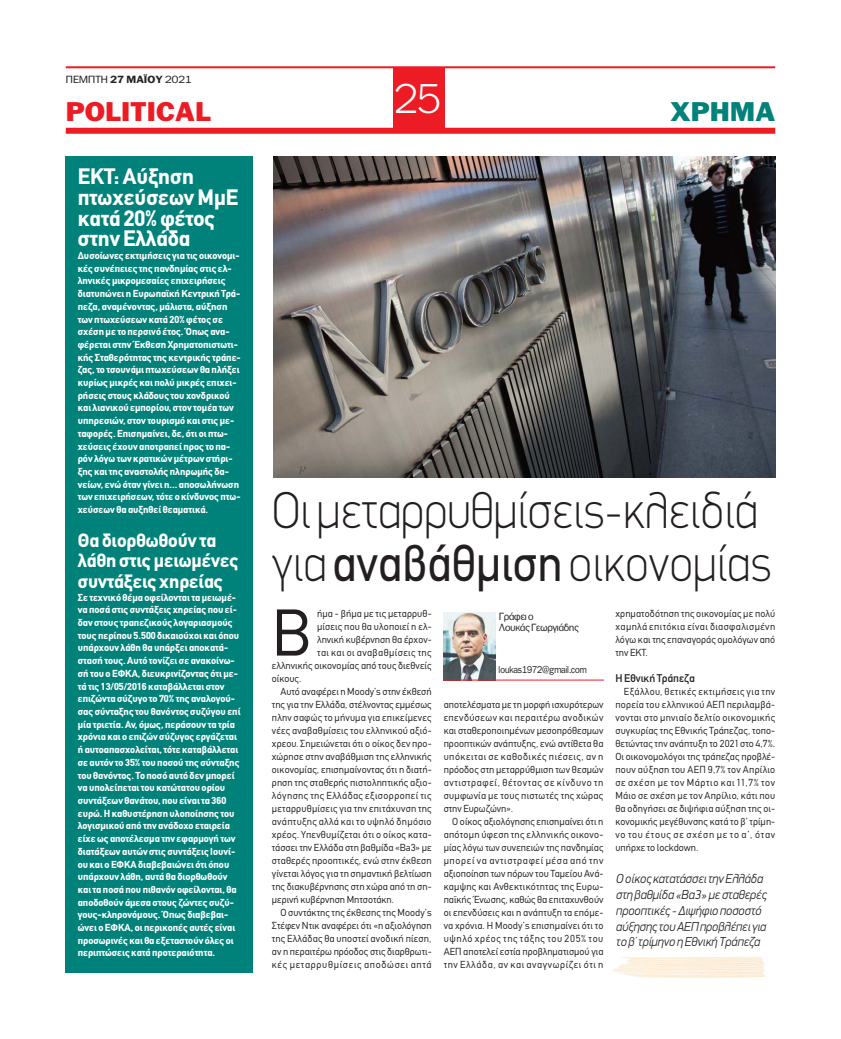
<style>
.page{position:relative;width:841px;height:1039px;background:#fff}
.page>*{position:absolute;margin:0;border:0;box-sizing:border-box;transform-origin:0 0}
.t1{font:64.8px "CF Din";color:#231f20}
.t2{font:100 52px/53px "PF Din Display";color:#231f20;scale:.93 1}
.t3{font:300 40px "PF Franklin Gothic";color:#fff}
.t4{font:900 26px "PF Franklin Gothic";color:#ed1c24;scale:1.06 1}
.t5{font:900 26px "PF Franklin Gothic";color:#008179;scale:1.06 1}
.t6{font:700 22px/20.7px "CF Din";color:#fff}
.t7{font:700 19px/20.7px "CF Din";color:#fff}
.t8{font:italic 300 13.1px/15.9px "PF Din Display";color:#231f20;scale:.95 1}
.t9{font:11px "CF Din";color:#231f20}
.t10{font:10px/13px "CF Din";letter-spacing:.01em;color:#231f20;text-align:justify}
.t11{font:700 10px/12.7px "CF Din";color:#fff}
.t12{font:10px "CF Din";letter-spacing:.04em;color:#231f20}
.t13{font:10px "CF Din";letter-spacing:.03em;color:#231f20}
.t14{font:10px "CF Din";letter-spacing:.07em;color:#231f20}
.t15{font:10px/11.2px "PF Franklin Gothic";color:#231f20}
.t16{font:10px "PF Franklin Gothic";color:#231f20;scale:1.1 1}
.t17{font:9.5px "PF Franklin Gothic";color:#231f20;scale:.9 1}
.s1{font-weight:700}
.s2{font-family:"PF Din Text";font-weight:400}
</style>
<div class="page">
<hr style="left:66px;top:66px;width:708px;height:2px;background:#ed1c24">
<div style="left:66px;top:128px;width:708px;height:6px;background:#ed1c24"></div>
<div style="left:393px;top:68px;width:51px;height:63px;background:#ed1c24"></div>
<svg style="left:612px;top:957px;width:154px;height:21px;background:#fdf0e0"></svg>
<div style="left:66px;top:156px;width:187px;height:817px;background:#008179"></div>
<img style="left:273px;top:156px;width:501px;height:321px">
<img style="left:443px;top:612px;width:52px;height:67px">
<hr style="left:443px;top:679px;width:160px;height:1px;background:#ed1c24">
<p class="t16" style="left:66px;top:73px;width:116px">ΠΕΜΠΤΗ <span class="s1">27 ΜΑΪΟΥ</span> 2021</p>
<h3 class="t4" style="left:66px;top:102px;width:138px">POLITICAL</h3>
<h3 class="t6" style="left:78px;top:168px;width:162px">ΕΚΤ: Αύξηση πτωχεύσεων ΜμΕ κατά 20% φέτος στην Ελλάδα</h3>
<p class="t11" style="left:78px;top:250px;width:164px">Δυσοίωνες εκτιμήσεις για τις οικονομι&shy;κές συνέπειες της πανδημίας στις ελ&shy;ληνικές μικρομεσαίες επιχειρήσεις διατυπώνει η Ευρωπαϊκή Κεντρική Τρά&shy;πεζα, αναμένοντας, μάλιστα, αύξηση των πτωχεύσεων κατά 20% φέτος σε σχέση με το περσινό έτος. Όπως ανα&shy;φέρεται στην Έκθεση Χρηματοπιστωτι&shy;κής Σταθερότητας της κεντρικής τράπε&shy;ζας, το τσουνάμι πτωχεύσεων θα πλήξει κυρίως μικρές και πολύ μικρές επιχει&shy;ρήσεις στους κλάδους του χονδρικού και λιανικού εμπορίου, στον τομέα των υπηρεσιών, στον τουρισμό και στις με&shy;ταφορές. Επισημαίνει, δε, ότι οι πτω&shy;χεύσεις έχουν αποτραπεί προς το πα&shy;ρόν λόγω των κρατικών μέτρων στήρι&shy;ξης και της αναστολής πληρωμής δα&shy;νείων, ενώ όταν γίνει η... αποσωλήνωση των επιχειρήσεων, τότε ο κίνδυνος πτω&shy;χεύσεων θα αυξηθεί θεαματικά.</p>
<h3 class="t7" style="left:78px;top:531px;width:162px">Θα διορθωθούν τα λάθη στις μειωμένες συντάξεις χηρείας</h3>
<p class="t11" style="left:78px;top:592px;width:164px">Σε τεχνικό θέμα οφείλονται τα μειωμέ&shy;να ποσά στις συντάξεις χηρείας που εί&shy;δαν στους τραπεζικούς λογαριασμούς τους περίπου 5.500 δικαιούχοι και όπου υπάρχουν λάθη θα υπάρξει αποκατά&shy;στασή τους. Αυτό τονίζει σε ανακοίνω&shy;σή του ο ΕΦΚΑ, διευκρινίζοντας ότι με&shy;τά τις 13/05/2016 καταβάλλεται στον επιζώντα σύζυγο το 70% της αναλογού&shy;σας σύνταξης του θανόντος συζύγου επί μία τριετία. Αν, όμως, περάσουν τα τρία χρόνια και ο επιζών σύζυγος εργάζεται ή αυτοαπασχολείται, τότε καταβάλλεται σε αυτόν το 35% του ποσού της σύνταξης του θανόντος. Το ποσό αυτό δεν μπορεί να υπολείπεται του κατώτατου ορίου συντάξεων θανάτου, που είναι τα 360 ευρώ. Η καθυστέρηση υλοποίησης του λογισμικού από την ανάδοχο εταιρεία είχε ως αποτέλεσμα την εφαρμογή των διατάξεων αυτών στις συντάξεις Ιουνί&shy;ου και ο ΕΦΚΑ διαβεβαιώνει ότι όπου υπάρχουν λάθη, αυτά θα διορθωθούν και τα ποσά που πιθανόν οφείλονται, θα αποδοθούν άμεσα στους ζώντες συζύ&shy;γους-κληρονόμους. Όπως διαβεβαι&shy;ώνει ο ΕΦΚΑ, οι περικοπές αυτές είναι προσωρινές και θα εξεταστούν όλες οι περιπτώσεις κατά προτεραιότητα.</p>
<h3 class="t3" style="left:394px;top:76px;width:48px">25</h3>
<h3 class="t5" style="left:670px;top:102px;width:100px">XΡΗΜΑ</h3>
<h2 class="t2" style="left:272px;top:488px;width:538px">Οι μεταρρυθμίσεις-κλειδιά για <span class="s2">αναβάθμιση</span>οικονομίας</h2>
<h1 class="t1" style="left:272px;top:608px;width:40px">Β</h1>
<p class="t10" style="left:317px;top:607px;width:116px">ήμα - βήμα με τις μεταρρυθ-</p>
<p class="t10" style="left:317px;top:620px;width:116px">μίσεις που θα υλοποιεί η ελ-</p>
<p class="t10" style="left:317px;top:633px;width:116px">ληνική κυβέρνηση θα έρχον-</p>
<p class="t12" style="left:317px;top:648px;width:116px">ται και οι αναβαθμίσεις της</p>
<p class="t10" style="left:272px;top:659px;width:161px">ελληνικής οικονομίας από τους διεθνείς</p>
<p class="t10" style="left:272px;top:672px;width:31px">οίκους.</p>
<p class="t10" style="left:280px;top:685px;width:153px">Αυτό αναφέρει η Moody’s στην έκθεσή</p>
<p class="t10" style="left:272px;top:698px;width:161px">της για την Ελλάδα, στέλνοντας εμμέσως</p>
<p class="t10" style="left:272px;top:711px;width:161px">πλην σαφώς το μήνυμα για επικείμενες</p>
<p class="t10" style="left:272px;top:724px;width:161px">νέες αναβαθμίσεις του ελληνικού αξιό-</p>
<p class="t10" style="left:272px;top:737px;width:161px">χρεου. Σημειώνεται ότι ο οίκος δεν προ-</p>
<p class="t10" style="left:272px;top:750px;width:161px">χώρησε στην αναβάθμιση της ελληνικής</p>
<p class="t10" style="left:272px;top:763px;width:161px">οικονομίας, επισημαίνοντας ότι η διατή-</p>
<p class="t10" style="left:272px;top:776px;width:161px">ρηση της σταθερής πιστοληπτικής αξιο-</p>
<p class="t12" style="left:272px;top:791px;width:161px">λόγησης της Ελλάδας εξισορροπεί τις</p>
<p class="t10" style="left:272px;top:802px;width:161px">μεταρρυθμίσεις για την επιτάχυνση της</p>
<p class="t13" style="left:272px;top:817px;width:161px">ανάπτυξης αλλά και το υψηλό δημόσιο</p>
<p class="t10" style="left:272px;top:828px;width:161px">χρέος. Υπενθυμίζεται ότι ο οίκος κατα-</p>
<p class="t10" style="left:272px;top:841px;width:161px">τάσσει την Ελλάδα στη βαθμίδα «Ba3» με</p>
<p class="t10" style="left:272px;top:854px;width:161px">σταθερές προοπτικές, ενώ στην έκθεση</p>
<p class="t10" style="left:272px;top:867px;width:161px">γίνεται λόγος για τη σημαντική βελτίωση</p>
<p class="t10" style="left:272px;top:880px;width:161px">της διακυβέρνησης στη χώρα από τη ση-</p>
<p class="t10" style="left:272px;top:893px;width:124px">μερινή κυβέρνηση Μητσοτάκη.</p>
<p class="t10" style="left:280px;top:906px;width:153px">Ο συντάκτης της έκθεσης της Moody’s</p>
<p class="t10" style="left:272px;top:919px;width:161px">Στέφεν Ντικ αναφέρει ότι «η αξιολόγηση</p>
<p class="t10" style="left:272px;top:932px;width:161px">της Ελλάδας θα υποστεί ανοδική πίεση,</p>
<p class="t10" style="left:272px;top:945px;width:161px">αν η περαιτέρω πρόοδος στις διαρθρωτι-</p>
<p class="t14" style="left:272px;top:960px;width:161px">κές μεταρρυθμίσεις αποδώσει απτά</p>
<p class="t15" style="left:499px;top:611px;width:81px">Γράφει ο<br>Λουκάς Γεωργιάδης</p>
<p class="t17" style="left:498px;top:664px;width:99px">loukas1972@gmail.com</p>
<p class="t10" style="left:443px;top:699px;width:161px">αποτελέσματα με τη μορφή ισχυρότερων επενδύσεων και περαιτέρω ανοδικών και σταθεροποιημένων μεσοπρόθεσμων προοπτικών ανάπτυξης, ενώ αντίθετα θα υπόκειται σε καθοδικές πιέσεις, αν η πρόοδος στη μεταρρύθμιση των θεσμών αντιστραφεί, θέτοντας σε κίνδυνο τη συμφωνία με τους πιστωτές της χώρας στην Ευρωζώνη».</p>
<p class="t10" style="left:443px;top:816px;width:161px;text-indent:9px">Ο οίκος αξιολόγησης επισημαίνει ότι η απότομη ύφεση της ελληνικής οικονο&shy;μίας λόγω των συνεπειών της πανδημίας μπορεί να αντιστραφεί μέσα από την αξιοποίηση των πόρων του Ταμείου Ανά&shy;καμψης και Ανθεκτικότητας της Ευρω&shy;παϊκής Ένωσης, καθώς θα επιταχυνθούν οι επενδύσεις και η ανάπτυξη τα επόμε&shy;να χρόνια. Η Moody’s επισημαίνει ότι το υψηλό χρέος της τάξης του 205% του ΑΕΠ αποτελεί εστία προβληματισμού για την Ελλάδα, αν και αναγνωρίζει ότι η</p>
<p class="t10" style="left:615px;top:607px;width:161px">χρηματοδότηση της οικονομίας με πολύ χαμηλά επιτόκια είναι διασφαλισμένη λόγω και της επαναγοράς ομολόγων από την ΕΚΤ.</p>
<p class="t9" style="left:615px;top:671px;width:81px">Η Εθνική Τράπεζα</p>
<p class="t10" style="left:615px;top:685px;width:161px;text-indent:9px">Εξάλλου, θετικές εκτιμήσεις για την πορεία του ελληνικού ΑΕΠ περιλαμβά&shy;νονται στο μηνιαίο δελτίο οικονομικής συγκυρίας της Εθνικής Τράπεζας, τοπο&shy;θετώντας την ανάπτυξη το 2021 στο 4,7%.<br>Οι οικονομολόγοι της τράπεζας προβλέ&shy;πουν αύξηση του ΑΕΠ 9,7% τον Απρίλιο σε σχέση με τον Μάρτιο και 11,7% τον Μάιο σε σχέση με τον Απρίλιο, κάτι που θα οδηγήσει σε διψήφια αύξηση της οι&shy;κονομικής μεγέθυνσης κατά το β’ τρίμη&shy;νο του έτους σε σχέση με το α’, όταν υπήρχε το lockdown.</p>
<h3 class="t8" style="left:616px;top:872px;width:160px">Ο οίκος κατατάσσει την Ελλάδα στη βαθμίδα «Ba3» με σταθερές προοπτικές - Διψήφιο ποσοστό αύξησης του ΑΕΠ προβλέπει για το β’ τρίμηνο η Εθνική Τράπεζα</h3>
</div>
